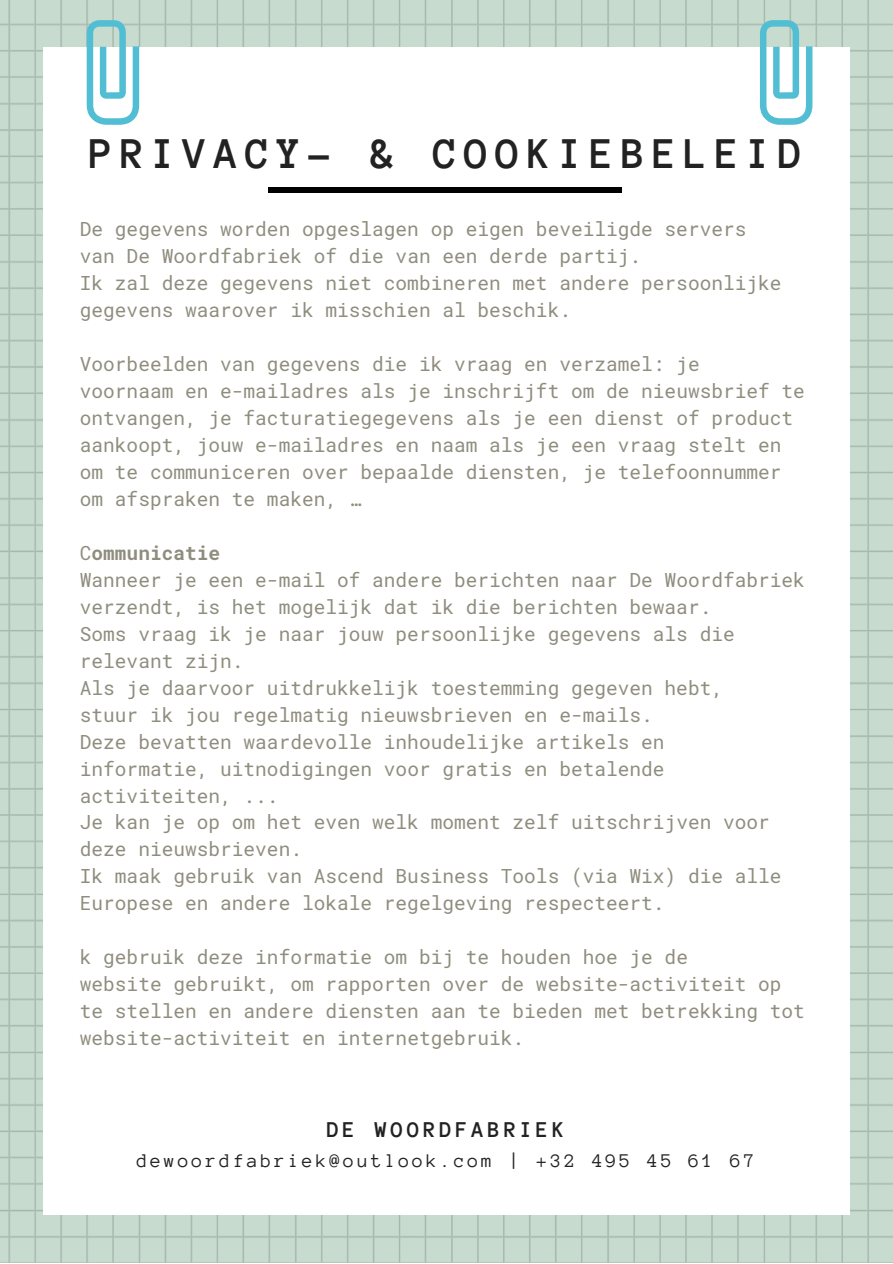
<style>
.page{position:relative;width:893px;height:1264px;background:#fff}
.page>*{position:absolute;margin:0;border:0;box-sizing:border-box;transform-origin:0 0}
.t1{font:700 45px "Anonymous Pro";letter-spacing:.15em;color:#222}
.t2{font:700 23.1px "Anonymous Pro";letter-spacing:.15em;color:#222}
.t3{font:19.8px "Anonymous Pro";letter-spacing:.15em;color:#222}
.t4{font:19.5px/27px "Roboto Mono";color:#8f8d7e}
.t5{font:700 19.5px "Roboto Mono";color:#8f8d7e}
.s1{font-weight:400}
</style>
<div class="page">
<img style="left:0;top:0;width:892px;height:1262px">
<div style="left:44px;top:47px;width:805px;height:1167px;background:#fff"></div>
<div style="left:268px;top:187px;width:354px;height:5px;background:#000"></div>
<svg style="left:87px;top:20px;width:52px;height:105px"></svg>
<svg style="left:759px;top:20px;width:53px;height:105px"></svg>
<p class="t1" style="left:89px;top:131px;width:714px">PRIVACY- &amp; COOKIEBELEID</p>
<p class="t4" style="left:80px;top:215px;width:668px">De gegevens worden opgeslagen op eigen beveiligde servers</p>
<p class="t4" style="left:80px;top:241px;width:563px">van De Woordfabriek of die van een derde partij.</p>
<p class="t4" style="left:80px;top:268px;width:703px">Ik zal deze gegevens niet combineren met andere persoonlijke gegevens waarover ik misschien al beschik.</p>
<p class="t4" style="left:80px;top:349px;width:621px">Voorbeelden van gegevens die ik vraag en verzamel: je</p>
<p class="t4" style="left:80px;top:376px;width:726px">voornaam en e-mailadres als je inschrijft om de nieuwsbrief te ontvangen, je facturatiegegevens als je een dienst of product aankoopt, jouw e-mailadres en naam als je een vraag stelt en om te communiceren over bepaalde diensten, je telefoonnummer om afspraken te maken, …</p>
<p class="t5" style="left:80px;top:539px;width:142px"><span class="s1">C</span>ommunicatie</p>
<p class="t4" style="left:80px;top:565px;width:726px">Wanneer je een e-mail of andere berichten naar De Woordfabriek verzendt, is het mogelijk dat ik die berichten bewaar.</p>
<p class="t4" style="left:80px;top:619px;width:656px">Soms vraag ik je naar jouw persoonlijke gegevens als die</p>
<p class="t4" style="left:80px;top:646px;width:165px">relevant zijn.</p>
<p class="t4" style="left:80px;top:673px;width:644px">Als je daarvoor uitdrukkelijk toestemming gegeven hebt,</p>
<p class="t4" style="left:80px;top:700px;width:574px">stuur ik jou regelmatig nieuwsbrieven en e-mails.</p>
<p class="t4" style="left:80px;top:727px;width:586px">Deze bevatten waardevolle inhoudelijke artikels en</p>
<p class="t4" style="left:80px;top:754px;width:586px">informatie, uitnodigingen voor gratis en betalende activiteiten, ...</p>
<p class="t4" style="left:80px;top:808px;width:691px">Je kan je op om het even welk moment zelf uitschrijven voor deze nieuwsbrieven.</p>
<p class="t4" style="left:80px;top:862px;width:703px">Ik maak gebruik van Ascend Business Tools (via Wix) die alle<br>Europese en andere lokale regelgeving respecteert.</p>
<p class="t4" style="left:80px;top:943px;width:609px">k gebruik deze informatie om bij te houden hoe je de</p>
<p class="t4" style="left:80px;top:970px;width:726px">website gebruikt, om rapporten over de website-activiteit op te stellen en andere diensten aan te bieden met betrekking tot website-activiteit en internetgebruik.</p>
<p class="t2" style="left:327px;top:1118px;width:239px">DE WOORDFABRIEK</p>
<p class="t3" style="left:137px;top:1151px;width:619px">dewoordfabriek@outlook.com | +32 495 45 61 67</p>
</div>
